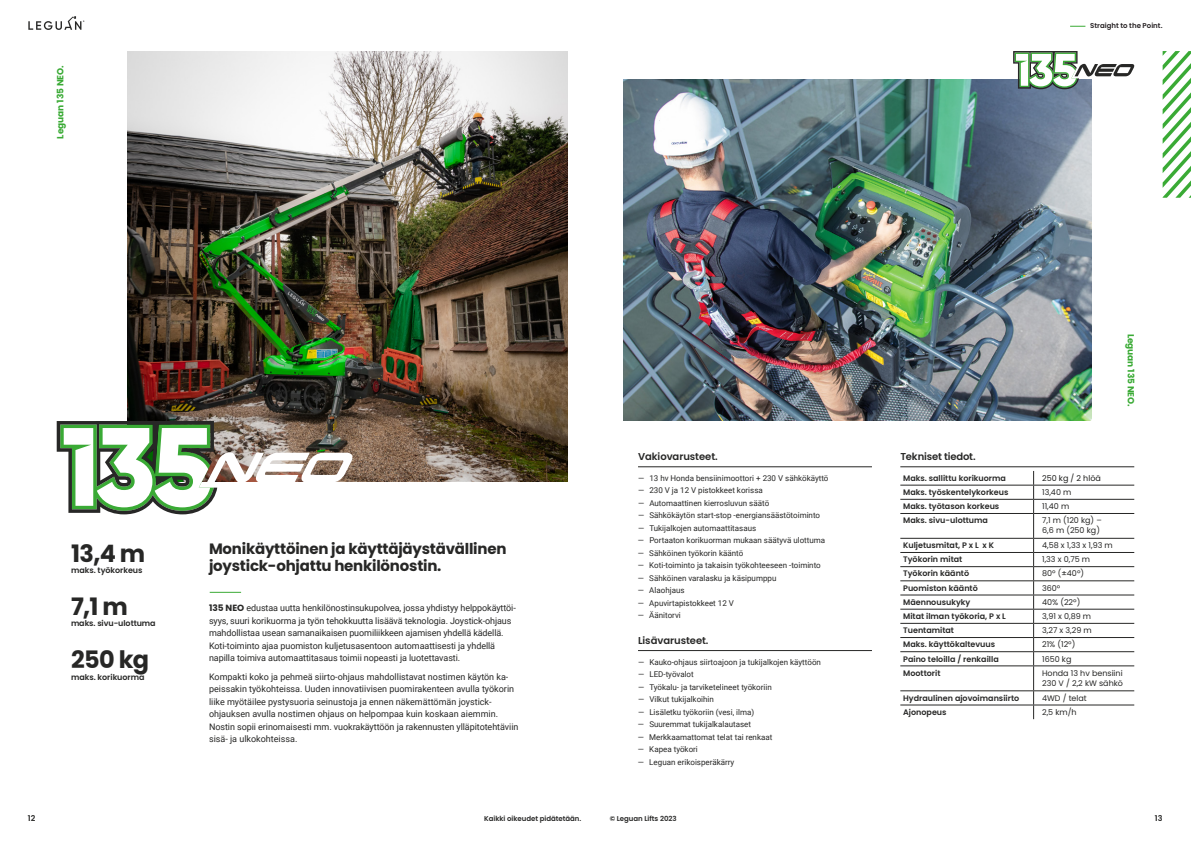
<style>
.page{position:relative;width:1191px;height:842px;background:#fff}
.page>*{position:absolute;margin:0;border:0;box-sizing:border-box;transform-origin:0 0}
.t1{font:700 24px "Poppins";letter-spacing:-.025em;color:#272726}
.t2{font:700 15px "Poppins";letter-spacing:-.015em;color:#272726}
.t3{font:600 10px "Poppins";letter-spacing:-.005em;color:#272726}
.t4{font:9px/12.5px "Roboto";letter-spacing:-.01em;color:#272726}
.t5{font:700 9px "Poppins";letter-spacing:-.005em;color:#3aaa35}
.t6{font:8px "Roboto";color:#272726}
.t7{font:600 8px "Poppins";color:#272726}
.t8{font:8px/10px "Poppins";color:#272726}
.t9{font:8px "Poppins";color:#1d1d1b}
.t10{font:600 7px "Poppins";letter-spacing:-.005em;color:#272726}
.t11{font:600 7px "Poppins";color:#252022}
.s1{font-family:"Poppins";font-weight:700}
</style>
<div class="page">
<img style="left:624px;top:79px;width:467px;height:342px">
<svg style="left:1070px;top:26px;width:15px;height:1px"></svg>
<svg style="left:28px;top:16px;width:56px;height:14px"></svg>
<img style="left:128px;top:51px;width:439px;height:431px">
<hr style="left:210px;top:592px;width:31px;height:1px;background:#3aaa35">
<hr style="left:638px;top:466px;width:234px;height:1px;background:#272726">
<hr style="left:638px;top:650px;width:234px;height:1px;background:#272726">
<hr style="left:900px;top:466px;width:234px;height:1px;background:#272726">
<hr style="left:900px;top:485px;width:133px;height:1px;background:#272726">
<hr style="left:1033px;top:485px;width:101px;height:1px;background:#272726">
<hr style="left:900px;top:499px;width:133px;height:1px;background:#272726">
<hr style="left:1033px;top:499px;width:101px;height:1px;background:#272726">
<hr style="left:900px;top:513px;width:133px;height:1px;background:#272726">
<hr style="left:1033px;top:513px;width:101px;height:1px;background:#272726">
<hr style="left:900px;top:538px;width:133px;height:1px;background:#272726">
<hr style="left:1033px;top:538px;width:101px;height:1px;background:#272726">
<hr style="left:900px;top:552px;width:133px;height:1px;background:#272726">
<hr style="left:1033px;top:552px;width:101px;height:1px;background:#272726">
<hr style="left:900px;top:566px;width:133px;height:1px;background:#272726">
<hr style="left:1033px;top:566px;width:101px;height:1px;background:#272726">
<hr style="left:900px;top:580px;width:133px;height:1px;background:#272726">
<hr style="left:1033px;top:580px;width:101px;height:1px;background:#272726">
<hr style="left:900px;top:595px;width:133px;height:1px;background:#272726">
<hr style="left:1033px;top:595px;width:101px;height:1px;background:#272726">
<hr style="left:900px;top:609px;width:133px;height:1px;background:#272726">
<hr style="left:1033px;top:609px;width:101px;height:1px;background:#272726">
<hr style="left:900px;top:623px;width:133px;height:1px;background:#272726">
<hr style="left:1033px;top:623px;width:101px;height:1px;background:#272726">
<hr style="left:900px;top:637px;width:133px;height:1px;background:#272726">
<hr style="left:1033px;top:637px;width:101px;height:1px;background:#272726">
<hr style="left:900px;top:651px;width:133px;height:1px;background:#272726">
<hr style="left:1033px;top:651px;width:101px;height:1px;background:#272726">
<hr style="left:900px;top:665px;width:133px;height:1px;background:#272726">
<hr style="left:1033px;top:665px;width:101px;height:1px;background:#272726">
<hr style="left:900px;top:690px;width:133px;height:1px;background:#272726">
<hr style="left:1033px;top:690px;width:101px;height:1px;background:#272726">
<hr style="left:900px;top:705px;width:133px;height:1px;background:#272726">
<hr style="left:1033px;top:705px;width:101px;height:1px;background:#272726">
<svg style="left:1033px;top:471px;width:1px;height:248px"></svg>
<svg style="left:57px;top:421px;width:297px;height:93px"></svg>
<svg style="left:1013px;top:51px;width:121px;height:38px"></svg>
<svg style="left:1162px;top:51px;width:29px;height:147px"></svg>
<p class="t5" style="left:55px;top:139px;width:75px;rotate:-90deg">Leguan 135 NEO.</p>
<p class="t11" style="left:1090px;top:22px;width:74px">Straight to the Point.</p>
<h2 class="t2" style="left:209px;top:540px;width:299px">Monikäyttöinen ja käyttäjäystävällinen</h2>
<h1 class="t1" style="left:71px;top:539px;width:76px">13,4 m</h1>
<h1 class="t1" style="left:71px;top:593px;width:58px">7,1 m</h1>
<h1 class="t1" style="left:71px;top:646px;width:80px">250 kg</h1>
<p class="t7" style="left:71px;top:565px;width:73px">maks. työkorkeus</p>
<h2 class="t2" style="left:209px;top:557px;width:234px">joystick-ohjattu henkilönostin.</h2>
<p class="t4" style="left:209px;top:601px;width:308px"><span class="s1">135 NEO</span> edustaa uutta henkilönostinsukupolvea, jossa yhdistyy helppokäyttöi&shy;syys, suuri korikuorma ja työn tehokkuutta lisäävä teknologia. Joystick-ohjaus mahdollistaa usean samanaikaisen puomiliikkeen ajamisen yhdellä kädellä.<br>Koti-toiminto ajaa puomiston kuljetusasentoon automaattisesti ja yhdellä napilla toimiva automaattitasaus toimii nopeasti ja luotettavasti.</p>
<p class="t4" style="left:209px;top:670px;width:311px">Kompakti koko ja pehmeä siirto-ohjaus mahdollistavat nostimen käytön ka&shy;peissakin työkohteissa. Uuden innovatiivisen puomirakenteen avulla työkorin liike myötäilee pystysuoria seinustoja ja ennen näkemättömän joystick&shy;ohjauksen avulla nostimen ohjaus on helpompaa kuin koskaan aiemmin.<br>Nostin sopii erinomaisesti mm. vuokrakäyttöön ja rakennusten ylläpitotehtäviin sisä- ja ulkokohteissa.</p>
<p class="t7" style="left:71px;top:619px;width:86px">maks. sivu-ulottuma</p>
<p class="t7" style="left:71px;top:672px;width:75px">maks. korikuorma</p>
<p class="t7" style="left:28px;top:813px;width:9px">12</p>
<p class="t10" style="left:484px;top:814px;width:98px">Kaikki oikeudet pidätetään.</p>
<p class="t5" style="left:1136px;top:333px;width:75px;rotate:90deg">Leguan 135 NEO.</p>
<p class="t3" style="left:638px;top:450px;width:81px">Vakiovarusteet.</p>
<p class="t3" style="left:900px;top:450px;width:77px">Tekniset tiedot.</p>
<p class="t6" style="left:638px;top:472px;width:192px">— 13 hv Honda bensiinimoottori + 230 V sähkökäyttö</p>
<p class="t6" style="left:638px;top:485px;width:126px">— 230 V ja 12 V pistokkeet korissa</p>
<p class="t6" style="left:638px;top:497px;width:133px">— Automaattinen kierrosluvun säätö</p>
<p class="t6" style="left:638px;top:510px;width:184px">— Sähkökäytön start-stop -energiansäästötoiminto</p>
<p class="t6" style="left:638px;top:522px;width:120px">— Tukijalkojen automaattitasaus</p>
<p class="t6" style="left:638px;top:535px;width:189px">— Portaaton korikuorman mukaan säätyvä ulottuma</p>
<p class="t6" style="left:638px;top:547px;width:107px">— Sähköinen työkorin kääntö</p>
<p class="t6" style="left:638px;top:560px;width:184px">— Koti-toiminto ja takaisin työkohteeseen -toiminto</p>
<p class="t6" style="left:638px;top:572px;width:140px">— Sähköinen varalasku ja käsipumppu</p>
<p class="t6" style="left:638px;top:585px;width:48px">— Alaohjaus</p>
<p class="t6" style="left:638px;top:597px;width:97px">— Apuvirtapistokkeet 12 V</p>
<p class="t6" style="left:638px;top:610px;width:44px">— Äänitorvi</p>
<p class="t3" style="left:638px;top:634px;width:72px">Lisävarusteet.</p>
<p class="t6" style="left:638px;top:656px;width:184px">— Kauko-ohjaus siirtoajoon ja tukijalkojen käyttöön</p>
<p class="t6" style="left:638px;top:669px;width:57px">— LED-työvalot</p>
<p class="t6" style="left:638px;top:681px;width:135px">— Työkalu- ja tarviketelineet työkoriin</p>
<p class="t6" style="left:638px;top:694px;width:77px">— Vilkut tukijalkoihin</p>
<p class="t6" style="left:638px;top:706px;width:118px">— Lisäletku työkoriin (vesi, ilma)</p>
<p class="t6" style="left:638px;top:719px;width:115px">— Suuremmat tukijalkalautaset</p>
<p class="t6" style="left:638px;top:731px;width:136px">— Merkkaamattomat telat tai renkaat</p>
<p class="t6" style="left:638px;top:744px;width:61px">— Kapea työkori</p>
<p class="t6" style="left:638px;top:756px;width:98px">— Leguan erikoisperäkärry</p>
<p class="t7" style="left:903px;top:473px;width:104px">Maks. sallittu korikuorma</p>
<p class="t9" style="left:1042px;top:473px;width:60px">250 kg / 2 hlöä</p>
<p class="t7" style="left:903px;top:487px;width:107px">Maks. työskentelykorkeus</p>
<p class="t8" style="left:1042px;top:487px;width:31px">13,40 m</p>
<p class="t7" style="left:903px;top:502px;width:98px">Maks. työtason korkeus</p>
<p class="t8" style="left:1042px;top:501px;width:29px">11,40 m</p>
<p class="t7" style="left:903px;top:516px;width:86px">Maks. sivu-ulottuma</p>
<p class="t8" style="left:1042px;top:515px;width:61px">7,1 m (120 kg) –<br>6,6 m (250 kg)</p>
<p class="t7" style="left:903px;top:541px;width:92px">Kuljetusmitat, P x L x K</p>
<p class="t8" style="left:1042px;top:540px;width:72px">4,58 x 1,33 x 1,93 m</p>
<p class="t7" style="left:903px;top:555px;width:61px">Työkorin mitat</p>
<p class="t8" style="left:1042px;top:554px;width:50px">1,33 x 0,75 m</p>
<p class="t7" style="left:903px;top:569px;width:67px">Työkorin kääntö</p>
<p class="t8" style="left:1042px;top:569px;width:43px">80º (±40º)</p>
<p class="t7" style="left:903px;top:583px;width:76px">Puomiston kääntö</p>
<p class="t8" style="left:1042px;top:583px;width:20px">360º</p>
<p class="t7" style="left:903px;top:597px;width:69px">Mäennousukyky</p>
<p class="t8" style="left:1042px;top:597px;width:40px">40% (22º)</p>
<p class="t7" style="left:903px;top:612px;width:104px">Mitat ilman työkoria, P x L</p>
<p class="t8" style="left:1042px;top:611px;width:51px">3,91 x 0,89 m</p>
<p class="t7" style="left:903px;top:626px;width:52px">Tuentamitat</p>
<p class="t8" style="left:1042px;top:625px;width:51px">3,27 x 3,29 m</p>
<p class="t7" style="left:903px;top:640px;width:93px">Maks. käyttökaltevuus</p>
<p class="t8" style="left:1042px;top:640px;width:35px">21% (12º)</p>
<p class="t7" style="left:903px;top:654px;width:97px">Paino teloilla / renkailla</p>
<p class="t8" style="left:1042px;top:654px;width:31px">1650 kg</p>
<p class="t7" style="left:903px;top:668px;width:39px">Moottorit</p>
<p class="t8" style="left:1042px;top:668px;width:82px">Honda 13 hv bensiini<br>230 V / 2,2 kW sähkö</p>
<p class="t7" style="left:903px;top:693px;width:118px">Hydraulinen ajovoimansiirto</p>
<p class="t8" style="left:1042px;top:693px;width:46px">4WD / telat</p>
<p class="t7" style="left:903px;top:707px;width:45px">Ajonopeus</p>
<p class="t8" style="left:1042px;top:707px;width:36px">2,5 km/h</p>
<p class="t10" style="left:609px;top:814px;width:68px">© Leguan Lifts 2023</p>
<p class="t7" style="left:1155px;top:813px;width:9px">13</p>
</div>
